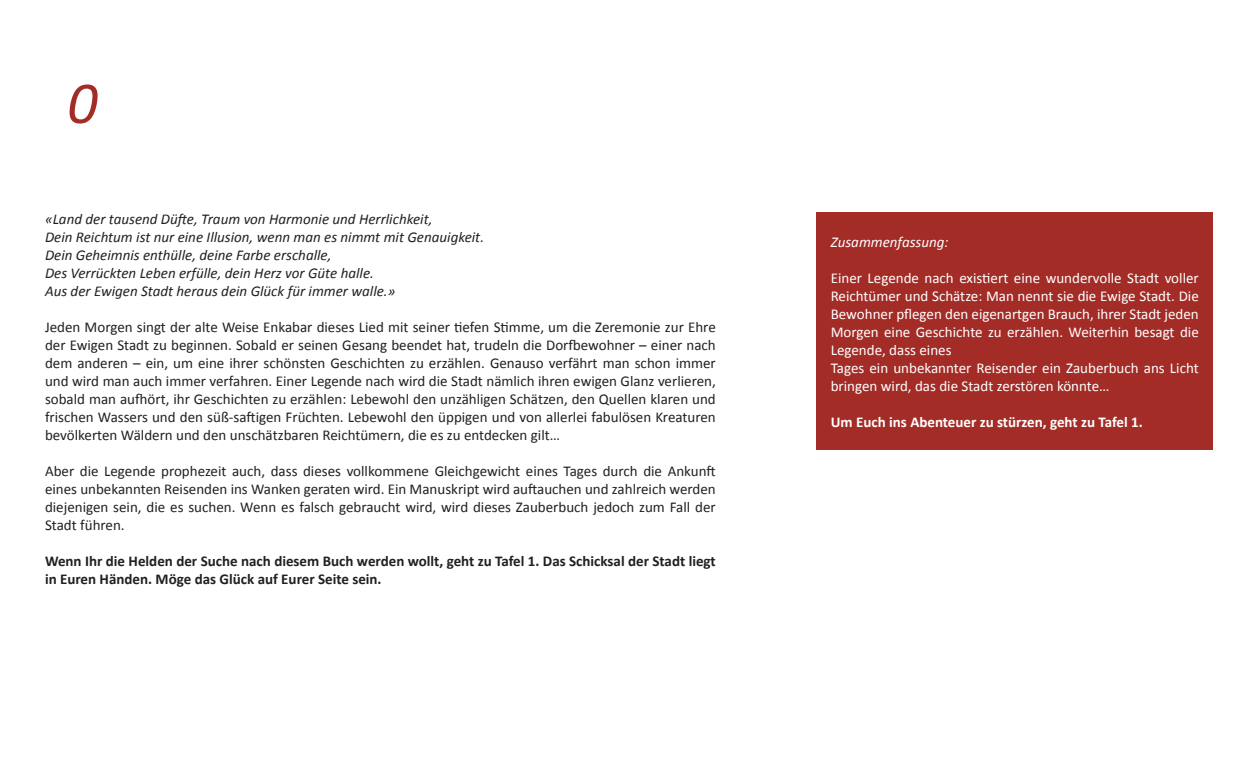
<style>
.page{position:relative;width:1258px;height:762px;background:#fff}
.page>*{position:absolute;margin:0;border:0;box-sizing:border-box;transform-origin:0 0}
.t1{font:italic 60px "Calibri";color:#a32c27}
.t2{font:15px/18px "Calibri";color:#231f20;text-align:justify}
.t3{font:15px/18px "Calibri";color:#fff}
.t4{font:italic 15px/18px "Calibri";color:#231f20}
.t5{font:700 15px/18px "Calibri";color:#231f20}
.t6{font:700 15px "Calibri";color:#fff}
.t7{font:italic 15px "Calibri";color:#fff}
</style>
<div class="page">
<div style="left:816px;top:213px;width:397px;height:237px;background:#a32c27"></div>
<h1 class="t1" style="left:67px;top:62px;width:32px">0</h1>
<p class="t4" style="left:45px;top:209px;width:441px">«Land der tausend Düfte, Traum von Harmonie und Herrlichkeit,<br>Dein Reichtum ist nur eine Illusion, wenn man es nimmt mit Genauigkeit.<br>Dein Geheimnis enthülle, deine Farbe erschalle,<br>Des Verrückten Leben erfülle, dein Herz vor Güte halle.<br>Aus der Ewigen Stadt heraus dein Glück für immer walle.»</p>
<p class="t2" style="left:45px;top:318px;width:672px">Jeden Morgen singt der alte Weise Enkabar dieses Lied mit seiner tiefen Stimme, um die Zeremonie zur Ehre der Ewigen Stadt zu beginnen. Sobald er seinen Gesang beendet hat, trudeln die Dorfbewohner – einer nach dem anderen – ein, um eine ihrer schönsten Geschichten zu erzählen. Genauso verfährt man schon immer und wird man auch immer verfahren. Einer Legende nach wird die Stadt nämlich ihren ewigen Glanz verlieren, sobald man aufhört, ihr Geschichten zu erzählen: Lebewohl den unzähligen Schätzen, den Quellen klaren und frischen Wassers und den süß-saftigen Früchten. Lebewohl den üppigen und von allerlei fabulösen Kreaturen bevölkerten Wäldern und den unschätzbaren Reichtümern, die es zu entdecken gilt…</p>
<p class="t2" style="left:45px;top:462px;width:672px">Aber die Legende prophezeit auch, dass dieses vollkommene Gleichgewicht eines Tages durch die Ankunft eines unbekannten Reisenden ins Wanken geraten wird. Ein Manuskript wird auftauchen und zahlreich werden diejenigen sein, die es suchen. Wenn es falsch gebraucht wird, wird dieses Zauberbuch jedoch zum Fall der Stadt führen.</p>
<p class="t5" style="left:45px;top:552px;width:672px">Wenn Ihr die Helden der Suche nach diesem Buch werden wollt, geht zu Tafel 1. Das Schicksal der Stadt liegt in Euren Händen. Möge das Glück auf Eurer Seite sein.</p>
<p class="t7" style="left:831px;top:232px;width:119px">Zusammenfassung:</p>
<p class="t3" style="left:831px;top:269px;width:370px">Einer Legende nach existiert eine wundervolle Stadt voller Reichtümer und Schätze: Man nennt sie die Ewige Stadt. Die Bewohner pflegen den eigenartgen Brauch, ihrer Stadt jeden Morgen eine Geschichte zu erzählen. Weiterhin besagt die Legende, dass eines<br>Tages ein unbekannter Reisender ein Zauberbuch ans Licht bringen wird, das die Stadt zerstören könnte…</p>
<p class="t6" style="left:831px;top:412px;width:314px">Um Euch ins Abenteuer zu stürzen, geht zu Tafel 1.</p>
</div>
